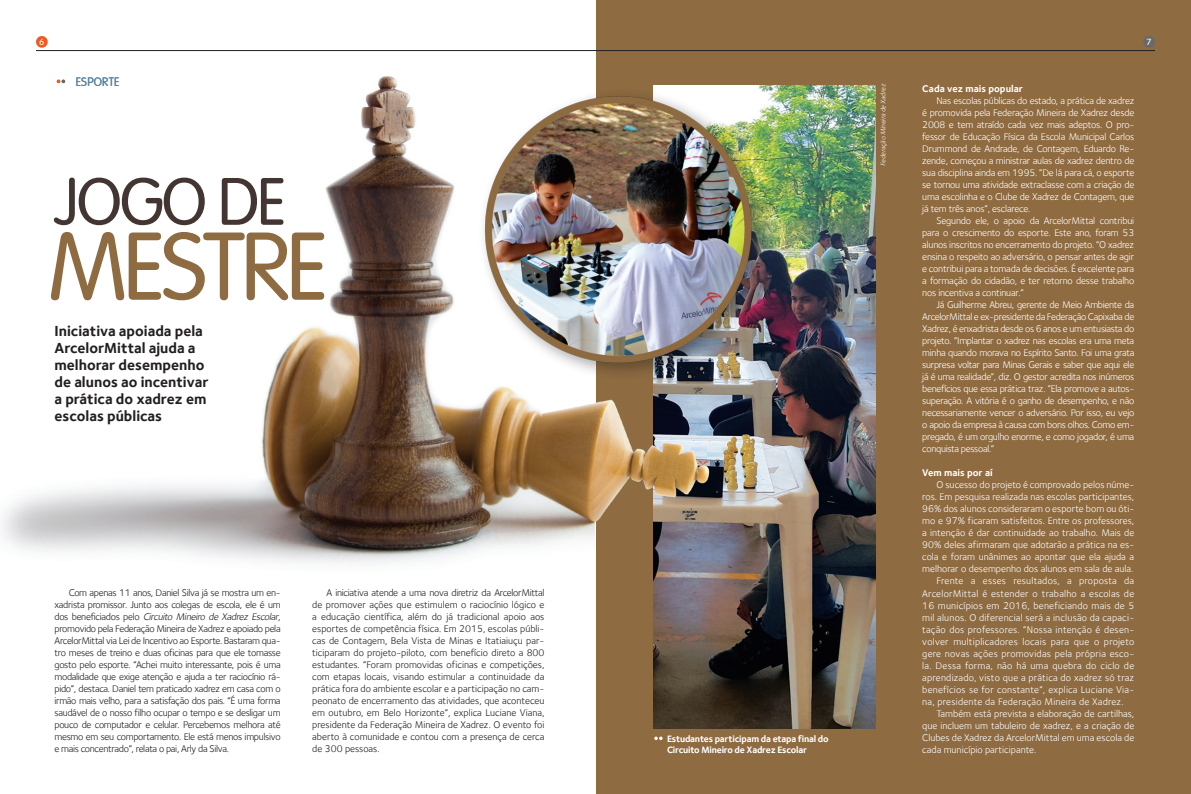
<style>
.page{position:relative;width:1191px;height:794px;background:#fff}
.page>*{position:absolute;margin:0;border:0;box-sizing:border-box;transform-origin:0 0}
.t1{font:300 94.4px "VAG Rounded";letter-spacing:-.04em;color:#8e6b41}
.t2{font:300 65.7px "VAG Rounded";letter-spacing:-.03em;color:#433532}
.t3{font:700 15px/17px "Foundry Sterling";color:#231f20}
.t4{font:300 12px "VAG Rounded";letter-spacing:.02em;color:#5c87a1}
.t5{font:10px/12px "Foundry Sterling";letter-spacing:-.02em;color:#fff;text-align:justify}
.t6{font:10px/12px "Foundry Sterling";letter-spacing:-.03em;color:#231f20;text-align:justify}
.t7{font:700 10px "Foundry Sterling";color:#fff}
.t8{font:700 9.5px/11.4px "Foundry Sterling";letter-spacing:-.02em;color:#fff}
.t9{font:300 8.6px "VAG Rounded";color:#fff;scale:1.16 1}
.t10{font:italic 7px "Foundry Sterling";color:#fff}
.s1{font-style:italic}
</style>
<div class="page">
<div style="left:596px;top:0;width:595px;height:794px;background:#8e6b41"></div>
<img style="left:653px;top:85px;width:222px;height:644px">
<img style="left:2px;top:36px;width:815px;height:544px">
<hr style="left:36px;top:50px;width:1119px;height:1px;background:#231f20">
<div style="left:36px;top:36px;width:12px;height:12px;background:#f15921;border-radius:50%"></div>
<div style="left:1143px;top:36px;width:12px;height:12px;background:#69696c;border-radius:50%"></div>
<svg style="left:57px;top:80px;width:8px;height:3px"></svg>
<svg style="left:654px;top:736px;width:8px;height:4px"></svg>
<img style="left:398px;top:36px;width:435px;height:381px">
<p class="t9" style="left:39px;top:37px;width:6px">6</p>
<p class="t9" style="left:1146px;top:37px;width:6px">7</p>
<p class="t4" style="left:76px;top:75px;width:45px">ESPORTE</p>
<p class="t10" style="left:879px;top:166px;width:85px;rotate:-90deg">Federação Mineira de Xadrez</p>
<p class="t7" style="left:922px;top:83px;width:102px">Cada vez mais popular</p>
<p class="t5" style="left:922px;top:95px;width:213px;text-indent:14px">Nas escolas públicas do estado, a prática de xadrez é promovida pela Federação Mineira de Xadrez desde 2008 e tem atraído cada vez mais adeptos. O pro&shy;fessor de Educação Física da Escola Municipal Carlos Drummond de Andrade, de Contagem, Eduardo Re&shy;zende, começou a ministrar aulas de xadrez dentro de sua disciplina ainda em 1995. “De lá para cá, o esporte se tornou uma atividade extraclasse com a criação de uma escolinha e o Clube de Xadrez de Contagem, que já tem três anos”, esclarece.</p>
<p class="t5" style="left:922px;top:215px;width:213px;text-indent:14px">Segundo ele, o apoio da ArcelorMittal contribui para o crescimento do esporte. Este ano, foram 53 alunos inscritos no encerramento do projeto. “O xadrez ensina o respeito ao adversário, o pensar antes de agir e contribui para a tomada de decisões. É excelente para a formação do cidadão, e ter retorno desse trabalho nos incentiva a continuar.”</p>
<p class="t5" style="left:922px;top:299px;width:213px;text-indent:14px">Já Guilherme Abreu, gerente de Meio Ambiente da ArcelorMittal e ex-presidente da Federação Capixaba de Xadrez, é enxadrista desde os 6 anos e um entusiasta do projeto. “Implantar o xadrez nas escolas era uma meta minha quando morava no Espírito Santo. Foi uma grata surpresa voltar para Minas Gerais e saber que aqui ele já é uma realidade”, diz. O gestor acredita nos inúmeros benefícios que essa prática traz. “Ela promove a autos&shy;superação. A vitória é o ganho de desempenho, e não necessariamente vencer o adversário. Por isso, eu vejo o apoio da empresa à causa com bons olhos. Como em&shy;pregado, é um orgulho enorme, e como jogador, é uma conquista pessoal.”</p>
<p class="t7" style="left:922px;top:467px;width:72px">Vem mais por aí</p>
<p class="t5" style="left:922px;top:479px;width:213px;text-indent:14px">O sucesso do projeto é comprovado pelos núme&shy;ros. Em pesquisa realizada nas escolas participantes, 96% dos alunos consideraram o esporte bom ou óti&shy;mo e 97% ficaram satisfeitos. Entre os professores, a intenção é dar continuidade ao trabalho. Mais de 90% deles afirmaram que adotarão a prática na es&shy;cola e foram unânimes ao apontar que ela ajuda a melhorar o desempenho dos alunos em sala de aula.</p>
<p class="t5" style="left:922px;top:575px;width:213px;text-indent:14px">Frente a esses resultados, a proposta da ArcelorMittal é estender o trabalho a escolas de 16 municípios em 2016, beneficiando mais de 5 mil alunos. O diferencial será a inclusão da capaci&shy;tação dos professores. “Nossa intenção é desen&shy;volver multiplicadores locais para que o projeto gere novas ações promovidas pela própria esco&shy;la. Dessa forma, não há uma quebra do ciclo de aprendizado, visto que a prática do xadrez só traz benefícios se for constante”, explica Luciane Via&shy;na, presidente da Federação Mineira de Xadrez.</p>
<p class="t5" style="left:922px;top:707px;width:213px;text-indent:14px">Também está prevista a elaboração de cartilhas, que incluem um tabuleiro de xadrez, e a criação de Clubes de Xadrez da ArcelorMittal em uma escola de cada município participante.</p>
<p class="t2" style="left:54px;top:164px;width:233px">JOGO DE</p>
<p class="t1" style="left:48px;top:213px;width:281px">MESTRE</p>
<p class="t3" style="left:54px;top:322px;width:156px">Iniciativa apoiada pela<br>ArcelorMittal ajuda a melhorar desempenho de alunos ao incentivar a prática do xadrez em escolas públicas</p>
<p class="t6" style="left:312px;top:587px;width:234px;text-indent:14px">A iniciativa atende a uma nova diretriz da ArcelorMittal de promover ações que estimulem o raciocínio lógico e a educação científica, além do já tradicional apoio aos esportes de competência física. Em 2015, escolas públi&shy;cas de Contagem, Bela Vista de Minas e Itatiaiuçu par&shy;ticiparam do projeto-piloto, com benefício direto a 800 estudantes. “Foram promovidas oficinas e competições, com etapas locais, visando estimular a continuidade da prática fora do ambiente escolar e a participação no cam&shy;peonato de encerramento das atividades, que aconteceu em outubro, em Belo Horizonte”, explica Luciane Viana, presidente da Federação Mineira de Xadrez. O evento foi aberto à comunidade e contou com a presença de cerca de 300 pessoas.</p>
<p class="t6" style="left:54px;top:587px;width:228px;text-indent:14px">Com apenas 11 anos, Daniel Silva já se mostra um en&shy;xadrista promissor. Junto aos colegas de escola, ele é um d o s b e n e f i c i a d o s p e l o <span class="s1">Circuito Mineiro de Xadrez Escolar</span>, promovido pela Federação Mineira de Xadrez e apoiado pela ArcelorMittal via Lei de Incentivo ao Esporte. Bastaram qua&shy;tro meses de treino e duas oficinas para que ele tomasse gosto pelo esporte. “Achei muito interessante, pois é uma modalidade que exige atenção e ajuda a ter raciocínio rá&shy;pido”, destaca. Daniel tem praticado xadrez em casa com o irmão mais velho, para a satisfação dos pais. “É uma forma saudável de o nosso filho ocupar o tempo e se desligar um pouco de computador e celular. Percebemos melhora até mesmo em seu comportamento. Ele está menos impulsivo e mais concentrado”, relata o pai, Arly da Silva.</p>
<p class="t8" style="left:667px;top:733px;width:163px">Estudantes participam da etapa final do<br>Circuito Mineiro de Xadrez Escolar</p>
</div>
